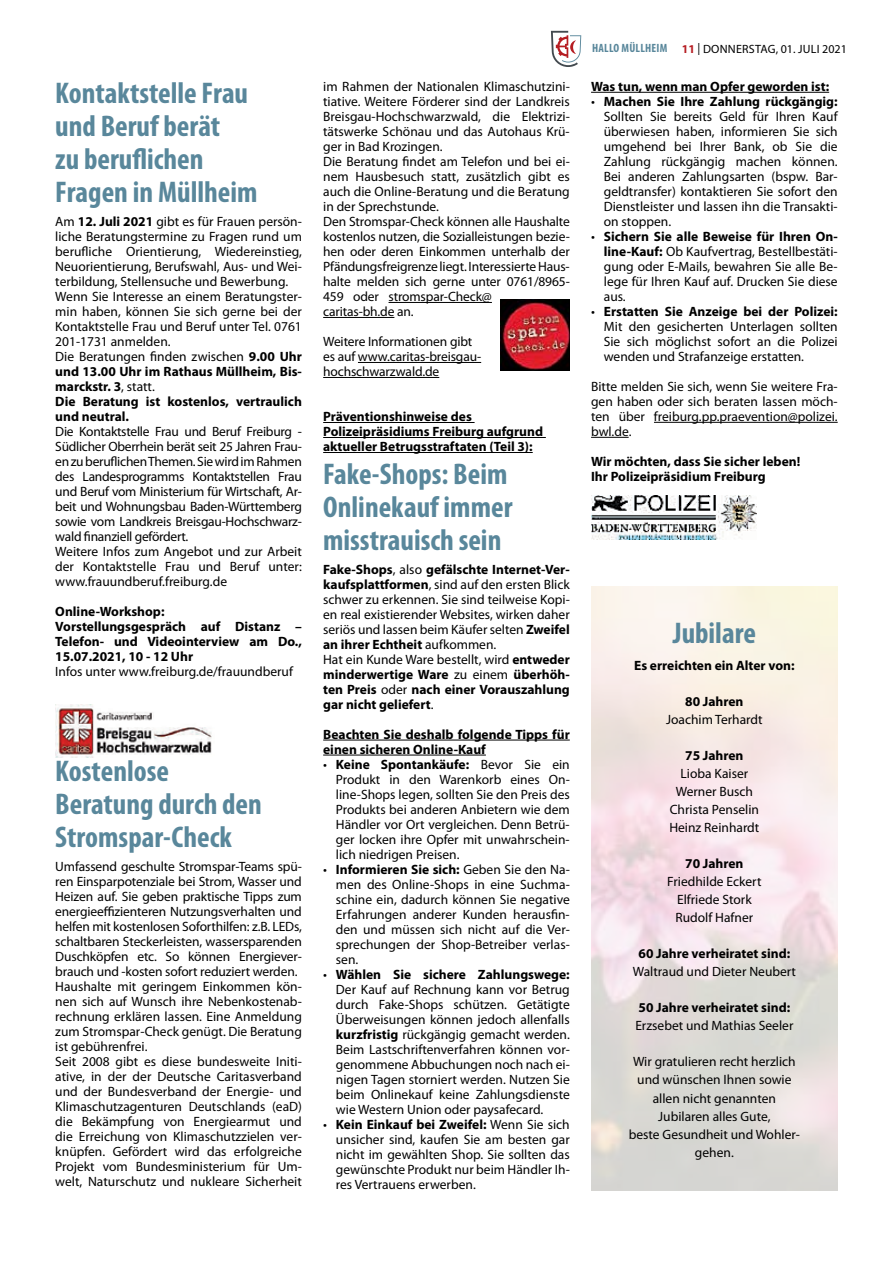
<style>
.page{position:relative;width:893px;height:1263px;background:#fff}
.page>*{position:absolute;margin:0;border:0;box-sizing:border-box;transform-origin:0 0}
.t1{font:700 condensed 30px/33px "Myriad Pro";color:#59879b}
.t2{font:13.5px/15px "Myriad Pro";color:#000;text-align:justify}
.t3{font:700 13.5px/15px "Myriad Pro";color:#000}
.t4{font:13.5px/15px "Myriad Pro";letter-spacing:-.02em;color:#000}
.t5{font:12px "Myriad Pro";letter-spacing:.02em;color:#000}
.s1{font-weight:700}
.s2{font-style:italic}
.s3{font-weight:700;font-stretch:condensed;color:#59879b}
.s4{font-weight:700;color:#b61d22}
</style>
<div class="page">
<svg style="left:551px;top:31px;width:30px;height:36px"></svg>
<hr style="left:591px;top:92px;width:238px;height:1px;background:#000">
<hr style="left:654px;top:422px;width:184px;height:1px;background:#000">
<hr style="left:591px;top:437px;width:38px;height:1px;background:#000">
<img style="left:591px;top:496px;width:165px;height:44px">
<hr style="left:389px;top:302px;width:103px;height:1px;background:#000">
<hr style="left:323px;top:317px;width:71px;height:1px;background:#000">
<hr style="left:358px;top:362px;width:123px;height:1px;background:#000">
<hr style="left:323px;top:377px;width:116px;height:1px;background:#000">
<hr style="left:323px;top:422px;width:152px;height:1px;background:#000">
<hr style="left:323px;top:437px;width:223px;height:1px;background:#000">
<hr style="left:323px;top:452px;width:210px;height:1px;background:#000">
<hr style="left:323px;top:740px;width:247px;height:1px;background:#000">
<hr style="left:323px;top:755px;width:163px;height:1px;background:#000">
<img style="left:56px;top:705px;width:156px;height:53px">
<img style="left:500px;top:300px;width:70px;height:70px">
<h1 class="t1" style="left:55px;top:76px;width:204px">Kontaktstelle Frau und Beruf berät<br>zu beruflichen<br>Fragen in Müllheim</h1>
<p class="t2" style="left:55px;top:214px;width:248px;text-align:left">Am <span class="s1">12. Juli 2021</span> gibt es für Frauen persön&shy;liche Beratungstermine zu Fragen rund um berufliche Orientierung, Wiedereinstieg, Neuorientierung, Berufswahl, Aus- und Wei&shy;terbildung, Stellensuche und Bewerbung.<br>Wenn Sie Interesse an einem Beratungster&shy;min haben, können Sie sich gerne bei der Kontaktstelle Frau und Beruf unter Tel. 0761<br>201-1731 anmelden.<br>Die Beratungen finden zwischen <span class="s1">9.00 Uhr und 13.00 Uhr im Rathaus Müllheim, Bis&shy;marckstr. 3</span>, statt.<br><span class="s1">Die Beratung ist kostenlos, vertraulich und neutral.</span></p>
<p class="t4" style="left:55px;top:424px;width:248px">Die Kontaktstelle Frau und Beruf Freiburg - Südlicher Oberrhein berät seit 25 Jahren Frau&shy;en zu beruflichen Themen. Sie wird im Rahmen des Landesprogramms Kontaktstellen Frau und Beruf vom Ministerium für Wirtschaft, Ar&shy;beit und Wohnungsbau Baden-Württemberg sowie vom Landkreis Breisgau-Hochschwarz&shy;wald finanziell gefördert.<br>Weitere Infos zum Angebot und zur Arbeit der Kontaktstelle Frau und Beruf unter: www.frauundberuf.freiburg.de</p>
<p class="t3" style="left:55px;top:603px;width:248px">Online-Workshop:<br>Vorstellungsgespräch auf Distanz –<br>Telefon- und Videointerview am Do.,<br>15.07.2021, 10 - 12 Uhr</p>
<p class="t2" style="left:55px;top:664px;width:239px">Infos unter www.freiburg.de/frauundberuf</p>
<h1 class="t1" style="left:55px;top:754px;width:208px">Kostenlose<br>Beratung durch den<br>Stromspar-Check</h1>
<p class="t2" style="left:55px;top:858px;width:248px;text-align:left">Umfassend geschulte Stromspar-Teams spü&shy;ren Einsparpotenziale bei Strom, Wasser und Heizen auf. Sie geben praktische Tipps zum energieeffizienteren Nutzungsverhalten und helfen mit kostenlosen Soforthilfen: z.B. LEDs, schaltbaren Steckerleisten, wassersparenden Duschköpfen etc. So können Energiever&shy;brauch und -kosten sofort reduziert werden.<br>Haushalte mit geringem Einkommen kön&shy;nen sich auf Wunsch ihre Nebenkostenab&shy;rechnung erklären lassen. Eine Anmeldung zum Stromspar-Check genügt. Die Beratung ist gebührenfrei.<br>Seit 2008 gibt es diese bundesweite Initi&shy;ative, in der der Deutsche Caritasverband und der Bundesverband der Energie- und Klimaschutzagenturen Deutschlands (eaD) die Bekämpfung von Energiearmut und die Erreichung von Klimaschutzzielen ver&shy;knüpfen. Gefördert wird das erfolgreiche Projekt vom Bundesministerium für Um&shy;welt, Naturschutz und nukleare Sicherheit</p>
<p class="t2" style="left:323px;top:79px;width:248px;text-align:left">im Rahmen der Nationalen Klimaschutzini&shy;tiative. Weitere Förderer sind der Landkreis Breisgau-Hochschwarzwald, die Elektrizi&shy;tätswerke Schönau und das Autohaus Krü&shy;ger in Bad Krozingen.<br>Die Beratung findet am Telefon und bei ei&shy;nem Hausbesuch statt, zusätzlich gibt es auch die Online-Beratung und die Beratung in der Sprechstunde.<br>Den Stromspar-Check können alle Haushalte kostenlos nutzen, die Sozialleistungen bezie&shy;hen oder deren Einkommen unterhalb der Pfändungsfreigrenze liegt. Interessierte Haus&shy;halte melden sich gerne unter 0761/8965- 459 oder stromspar-Check@<br>caritas-bh.de an.</p>
<p class="t2" style="left:323px;top:334px;width:159px;text-align:left">Weitere Informationen gibt es auf www.caritas-breisgau&shy;hochschwarzwald.de</p>
<p class="t3" style="left:323px;top:409px;width:221px">Präventionshinweise des<br>Polizeipräsidiums Freiburg aufgrund aktueller Betrugsstraftaten (Teil 3):</p>
<h1 class="t1" style="left:323px;top:457px;width:191px">Fake-Shops: Beim<br>Onlinekauf immer misstrauisch sein</h1>
<p class="t2" style="left:323px;top:561px;width:248px;text-align:left"><span class="s1">Fake-Shops</span>, also <span class="s1">gefälschte Internet-Ver&shy;kaufsplattformen</span>, sind auf den ersten Blick schwer zu erkennen. Sie sind teilweise Kopi&shy;en real existierender Websites, wirken daher seriös und lassen beim Käufer selten <span class="s1">Zweifel an ihrer Echtheit</span> aufkommen.<br>Hat ein Kunde Ware bestellt, wird <span class="s1">entweder minderwertige Ware</span> zu einem <span class="s1">überhöh&shy;ten Preis</span> oder <span class="s1">nach einer Vorauszahlung gar nicht geliefert</span>.</p>
<p class="t3" style="left:323px;top:726px;width:248px">Beachten Sie deshalb folgende Tipps für einen sicheren Online-Kauf</p>
<p class="t2" style="left:336px;top:756px;width:235px;text-indent:-13px"><span class="s2">•</span> <span class="s1">Keine Spontankäufe:</span> Bevor Sie ein Produkt in den Warenkorb eines On&shy;line-Shops legen, sollten Sie den Preis des Produkts bei anderen Anbietern wie dem Händler vor Ort vergleichen. Denn Betrü&shy;ger locken ihre Opfer mit unwahrschein&shy;lich niedrigen Preisen.</p>
<p class="t2" style="left:336px;top:861px;width:235px;text-indent:-13px"><span class="s2">•</span> <span class="s1">Informieren Sie sich:</span> Geben Sie den Na&shy;men des Online-Shops in eine Suchma&shy;schine ein, dadurch können Sie negative Erfahrungen anderer Kunden herausfin&shy;den und müssen sich nicht auf die Ver&shy;sprechungen der Shop-Betreiber verlas&shy;sen.</p>
<p class="t2" style="left:336px;top:966px;width:235px;text-indent:-13px"><span class="s2">•</span> <span class="s1">Wählen Sie sichere Zahlungswege:<br></span>Der Kauf auf Rechnung kann vor Betrug durch Fake-Shops schützen. Getätigte Überweisungen können jedoch allenfalls <span class="s1">kurzfristig</span> rückgängig gemacht werden.<br>Beim Lastschriftenverfahren können vor&shy;genommene Abbuchungen noch nach ei&shy;nigen Tagen storniert werden. Nutzen Sie beim Onlinekauf keine Zahlungsdienste wie Western Union oder paysafecard.</p>
<p class="t2" style="left:336px;top:1116px;width:235px;text-indent:-13px"><span class="s2">•</span> <span class="s1">Kein Einkauf bei Zweifel:</span> Wenn Sie sich unsicher sind, kaufen Sie am besten gar nicht im gewählten Shop. Sie sollten das gewünschte Produkt nur beim Händler Ih&shy;res Vertrauens erwerben.</p>
<p class="t5" style="left:592px;top:42px;width:256px"><span class="s3">HALLO MÜLLHEIM</span> <span class="s4">11</span> | DONNERSTAG, 01. JULI 2021</p>
<p class="t3" style="left:591px;top:78px;width:240px">Was tun, wenn man Opfer geworden ist:</p>
<p class="t2" style="left:604px;top:94px;width:235px;text-indent:-13px"><span class="s2">•</span> <span class="s1">Machen Sie Ihre Zahlung rückgängig:<br></span>Sollten Sie bereits Geld für Ihren Kauf überwiesen haben, informieren Sie sich umgehend bei Ihrer Bank, ob Sie die Zahlung rückgängig machen können.<br>Bei anderen Zahlungsarten (bspw. Bar&shy;geldtransfer) kontaktieren Sie sofort den Dienstleister und lassen ihn die Transakti&shy;on stoppen.</p>
<p class="t2" style="left:604px;top:229px;width:235px;text-indent:-13px"><span class="s2">•</span> <span class="s1">Sichern Sie alle Beweise für Ihren On&shy;line-Kauf:</span> Ob Kaufvertrag, Bestellbestäti&shy;gung oder E-Mails, bewahren Sie alle Be&shy;lege für Ihren Kauf auf. Drucken Sie diese aus.</p>
<p class="t2" style="left:604px;top:304px;width:235px;text-indent:-13px"><span class="s2">•</span> <span class="s1">Erstatten Sie Anzeige bei der Polizei:<br></span>Mit den gesicherten Unterlagen sollten Sie sich möglichst sofort an die Polizei wenden und Strafanzeige erstatten.</p>
<p class="t2" style="left:591px;top:379px;width:248px">Bitte melden Sie sich, wenn Sie weitere Fra&shy;gen haben oder sich beraten lassen möch&shy;ten über freiburg.pp.praevention@polizei. bwl.de.</p>
<p class="t3" style="left:591px;top:453px;width:211px">Wir möchten, dass Sie sicher leben!<br>Ihr Polizeipräsidium Freiburg</p>
<h1 class="t1" style="left:673px;top:616px;width:85px">Jubilare</h1>
<p class="t3" style="left:634px;top:657px;width:162px">Es erreichten ein Alter von:</p>
<p class="t3" style="left:685px;top:693px;width:60px">80 Jahren</p>
<p class="t2" style="left:666px;top:712px;width:98px">Joachim Terhardt</p>
<p class="t3" style="left:685px;top:747px;width:60px">75 Jahren</p>
<p class="t2" style="left:669px;top:764px;width:91px;line-height:18px;text-align:center">Lioba Kaiser<br>Werner Busch<br>Christa Penselin<br>Heinz Reinhardt</p>
<p class="t3" style="left:685px;top:856px;width:60px">70 Jahren</p>
<p class="t2" style="left:667px;top:872px;width:96px;line-height:18px;text-align:center">Friedhilde Eckert<br>Elfriede Stork<br>Rudolf Hafner</p>
<p class="t3" style="left:638px;top:946px;width:153px">60 Jahre verheiratet sind:</p>
<p class="t2" style="left:633px;top:964px;width:165px">Waltraud und Dieter Neubert</p>
<p class="t3" style="left:638px;top:1000px;width:153px">50 Jahre verheiratet sind:</p>
<p class="t2" style="left:635px;top:1018px;width:160px">Erzsebet und Mathias Seeler</p>
<p class="t2" style="left:629px;top:1053px;width:173px;line-height:18px;text-align:center">Wir gratulieren recht herzlich und wünschen Ihnen sowie allen nicht genannten<br>Jubilaren alles Gute,<br>beste Gesundheit und Wohler&shy;gehen.</p>
</div>
